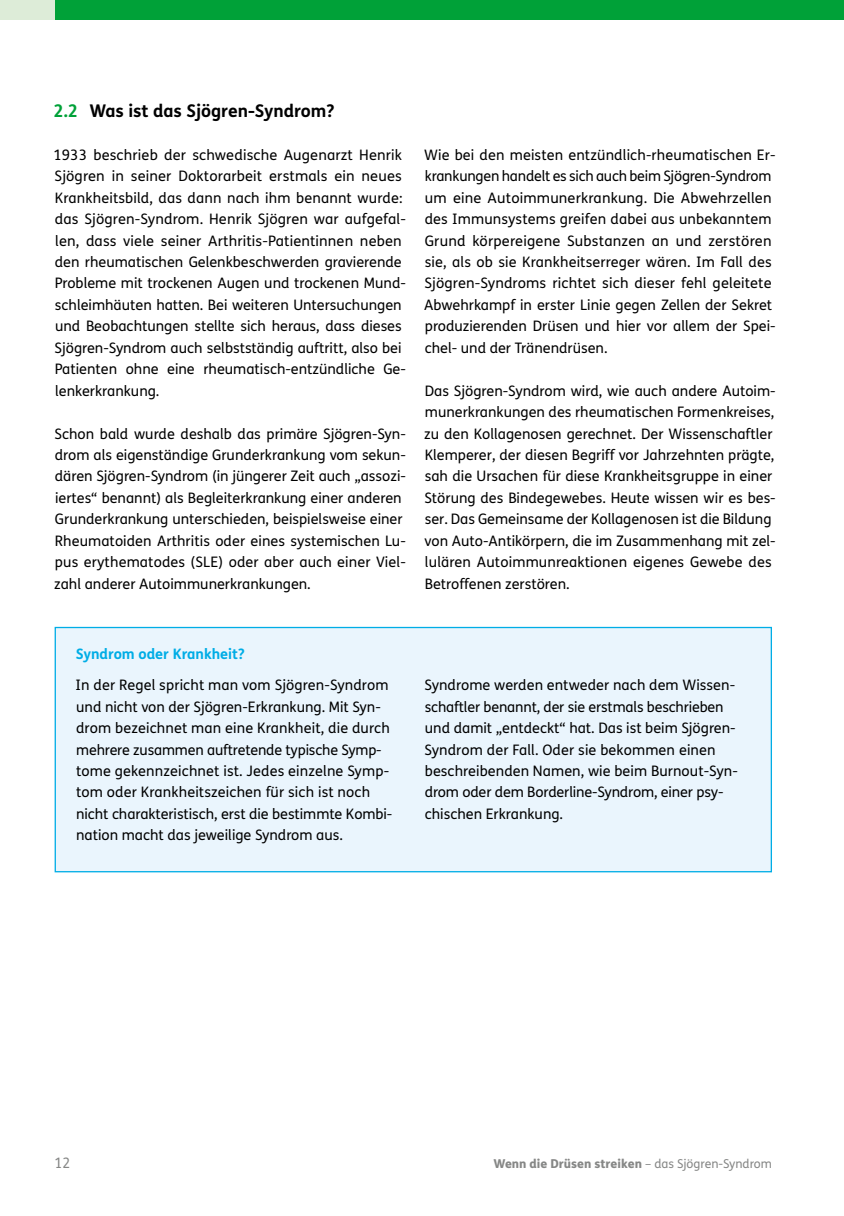
<style>
.page{position:relative;width:844px;height:1216px;background:#fff}
.page>*{position:absolute;margin:0;border:0;box-sizing:border-box;transform-origin:0 0}
.t1{font:700 17.5px "FS Me";color:#000}
.t2{font:14.35px/21.5px "FS Me";color:#000}
.t3{font:700 14.35px "FS Me";color:#00ade6}
.t4{font:14.35px "FS Me";color:#868786;scale:.96 1}
.t5{font:800 12.25px "FS Me";color:#868786}
.s1{color:#00a138}
.s2{font-weight:400}
</style>
<div class="page">
<div style="left:55px;top:0;width:788px;height:20px;background:#00a138"></div>
<div style="left:0;top:0;width:55px;height:20px;background:#ddecd8"></div>
<div style="left:55px;top:627px;width:716px;height:244px;background:#eaf5fd"></div>
<div style="left:55px;top:627px;width:716px;height:245px;border:1px solid #00ade6"></div>
<p class="t1" style="left:53px;top:97px;width:282px"><span class="s1">2.2</span> Was ist das Sjögren-Syndrom?</p>
<p class="t2" style="left:53px;top:144px;width:354px">1933 beschrieb der schwedische Augenarzt Henrik Sjögren in seiner Doktorarbeit erstmals ein neues Krankheitsbild, das dann nach ihm benannt wurde: das Sjögren-Syndrom. Henrik Sjögren war aufgefal&shy;len, dass viele seiner Arthritis-Patientinnen neben den rheumatischen Gelenkbeschwerden gravierende Probleme mit trockenen Augen und trockenen Mund&shy;schleimhäuten hatten. Bei weiteren Untersuchungen und Beobachtungen stellte sich heraus, dass dieses Sjögren-Syndrom auch selbstständig auftritt, also bei Patienten ohne eine rheumatisch-entzündliche Ge&shy;lenkerkrankung.</p>
<p class="t2" style="left:54px;top:422px;width:353px">Schon bald wurde deshalb das primäre Sjögren-Syn&shy;drom als eigenständige Grunderkrankung vom sekun&shy;dären Sjögren-Syndrom (in jüngerer Zeit auch „assozi&shy;iertes“ benannt) als Begleiterkrankung einer anderen Grunderkrankung unterschieden, beispielsweise einer Rheumatoiden Arthritis oder eines systemischen Lu&shy;pus erythematodes (SLE) oder aber auch einer Viel&shy;zahl anderer Autoimmunerkrankungen.</p>
<p class="t2" style="left:424px;top:144px;width:353px">Wie bei den meisten entzündlich-rheumatischen Er&shy;krankungen handelt es sich auch beim Sjögren-Syndrom um eine Autoimmunerkrankung. Die Abwehrzellen des Immunsystems greifen dabei aus unbekanntem Grund körpereigene Substanzen an und zerstören sie, als ob sie Krankheitserreger wären. Im Fall des Sjögren-Syndroms richtet sich dieser fehl geleitete Abwehrkampf in erster Linie gegen Zellen der Sekret produzierenden Drüsen und hier vor allem der Spei&shy;chel- und der Tränendrüsen.</p>
<p class="t2" style="left:424px;top:379px;width:353px">Das Sjögren-Syndrom wird, wie auch andere Autoim&shy;munerkrankungen des rheumatischen Formenkreises, zu den Kollagenosen gerechnet. Der Wissenschaftler Klemperer, der diesen Begriff vor Jahrzehnten prägte, sah die Ursachen für diese Krankheitsgruppe in einer Störung des Bindegewebes. Heute wissen wir es bes&shy;ser. Das Gemeinsame der Kollagenosen ist die Bildung von Auto-Antikörpern, die im Zusammenhang mit zel&shy;lulären Autoimmunreaktionen eigenes Gewebe des Betroffenen zerstören.</p>
<p class="t3" style="left:76px;top:642px;width:170px">Syndrom oder Krankheit?</p>
<p class="t2" style="left:75px;top:674px;width:318px">In der Regel spricht man vom Sjögren-Syndrom und nicht von der Sjögren-Erkrankung. Mit Syn&shy;drom bezeichnet man eine Krankheit, die durch mehrere zusammen auftretende typische Symp&shy;tome gekennzeichnet ist. Jedes einzelne Symp&shy;tom oder Krankheitszeichen für sich ist noch nicht charakteristisch, erst die bestimmte Kombi&shy;nation macht das jeweilige Syndrom aus.</p>
<p class="t2" style="left:424px;top:674px;width:315px">Syndrome werden entweder nach dem Wissen&shy;schaftler benannt, der sie erstmals beschrieben und damit „entdeckt“ hat. Das ist beim Sjögren-Syndrom der Fall. Oder sie bekommen einen beschreibenden Namen, wie beim Burnout-Syn&shy;drom oder dem Borderline-Syndrom, einer psy&shy;chischen Erkrankung.</p>
<p class="t4" style="left:55px;top:1152px;width:18px">12</p>
<p class="t5" style="left:493px;top:1153px;width:280px">Wenn die Drüsen streiken <span class="s2">– das Sjögren-Syndrom</span></p>
</div>
